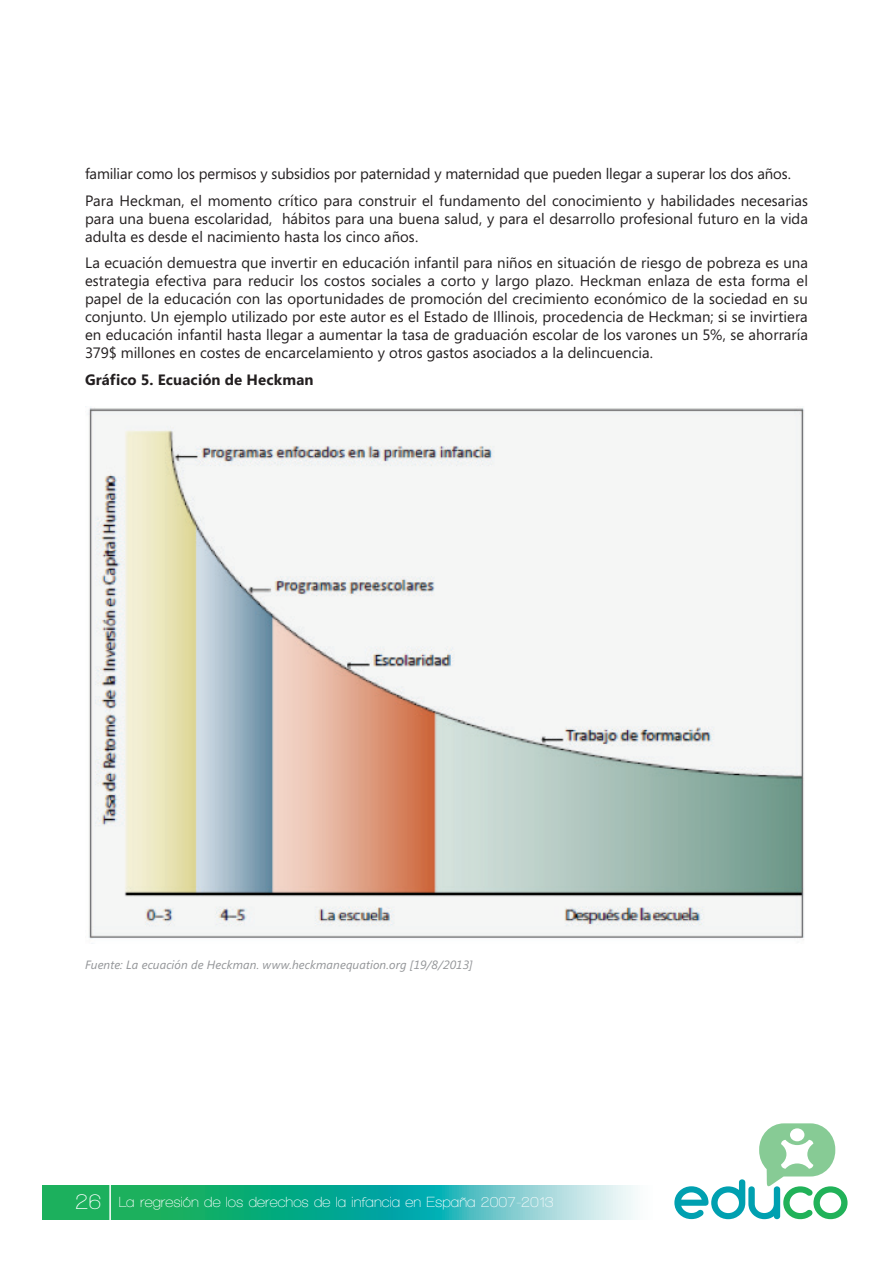
<style>
.page{position:relative;width:893px;height:1263px;background:#fff}
.page>*{position:absolute;margin:0;border:0;box-sizing:border-box;transform-origin:0 0}
.t1{font:15px/18px "Segoe";color:#231f20}
.t2{font:600 15px "Walkway";color:#fff}
.t3{font:700 15px "Segoe";letter-spacing:.01em;color:#231f20}
.t4{font:italic 12px "Segoe";letter-spacing:.01em;color:#939598}
.s1{font-size:22.5px}
</style>
<div class="page">
<svg style="left:43px;top:1186px;width:592px;height:33px;background:#39b999"></svg>
<svg style="left:674px;top:1123px;width:173px;height:96px"></svg>
<hr style="left:109px;top:1181px;width:2px;height:43px;background:#fff">
<img style="left:85px;top:406px;width:719px;height:534px">
<p class="t1" style="left:85px;top:160px;width:724px;line-height:26.5px">familiar como los permisos y subsidios por paternidad y maternidad que pueden llegar a superar los dos años.<br>Para Heckman, el momento crítico para construir el fundamento del conocimiento y habilidades necesarias</p>
<p class="t1" style="left:85px;top:209px;width:724px">para una buena escolaridad, hábitos para una buena salud, y para el desarrollo profesional futuro en la vida adulta es desde el nacimiento hasta los cinco años.</p>
<p class="t1" style="left:85px;top:254px;width:724px;text-align:justify">La ecuación demuestra que invertir en educación infantil para niños en situación de riesgo de pobreza es una estrategia efectiva para reducir los costos sociales a corto y largo plazo. Heckman enlaza de esta forma el papel de la educación con las oportunidades de promoción del crecimiento económico de la sociedad en su conjunto. Un ejemplo utilizado por este autor es el Estado de Illinois, procedencia de Heckman; si se invirtiera en educación infantil hasta llegar a aumentar la tasa de graduación escolar de los varones un 5%, se ahorraría 379$ millones en costes de encarcelamiento y otros gastos asociados a la delincuencia.</p>
<p class="t3" style="left:85px;top:369px;width:230px">Gráfico 5. Ecuación de Heckman</p>
<p class="t4" style="left:85px;top:958px;width:389px">Fuente: La ecuación de Heckman. www.heckmanequation.org [19/8/2013]</p>
<p class="t2" style="left:75px;top:1194px;width:480px"><span class="s1">26</span> La regresión de los derechos de la infancia en España 2007-2013</p>
</div>
